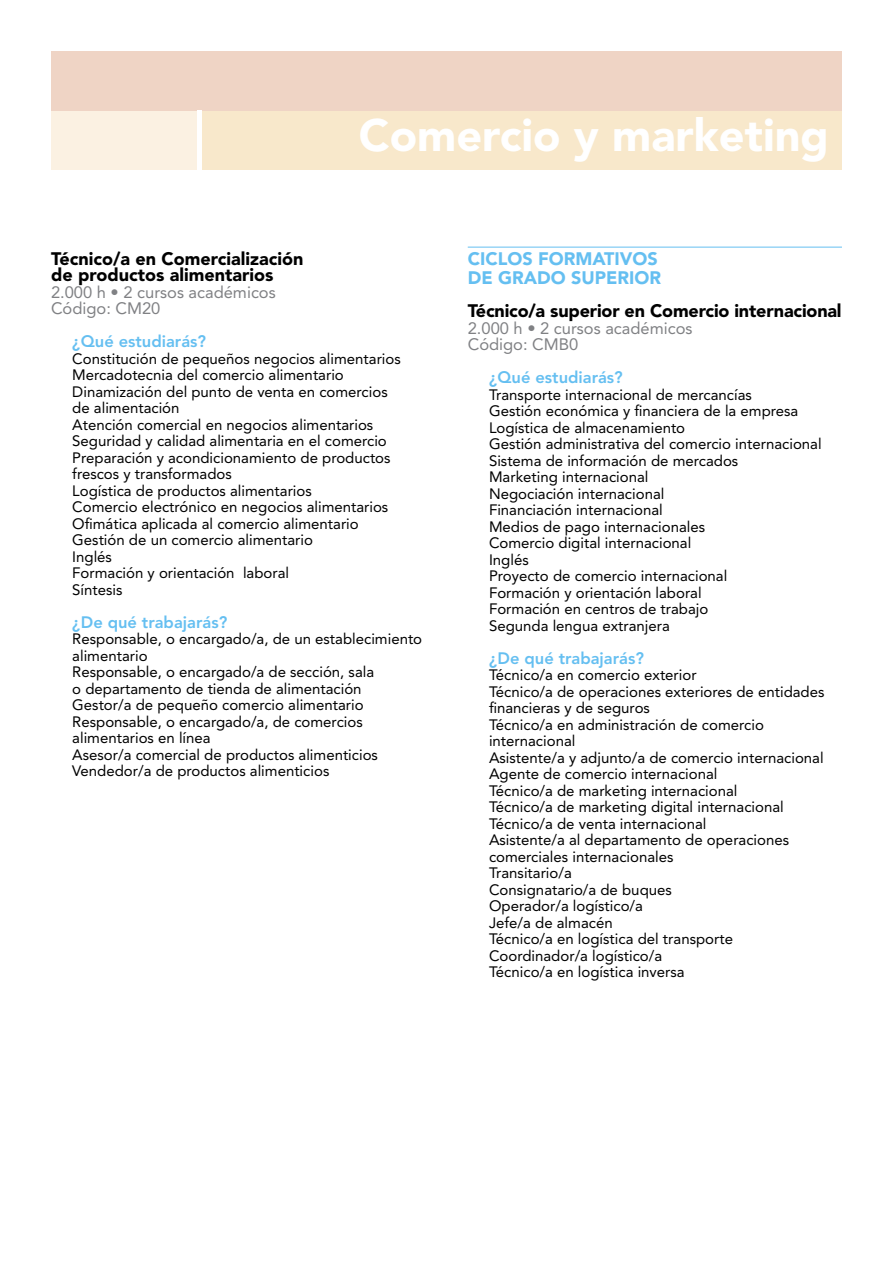
<style>
.page{position:relative;width:893px;height:1263px;background:#fff}
.page>*{position:absolute;margin:0;border:0;box-sizing:border-box;transform-origin:0 0}
.t1{font:900 45px "Avenir LT Std";color:#fff}
.curs{font:900 18px/16.5px "Avenir LT Std";color:#000}
.cicles{font:900 18px/19.5px "Avenir LT Std";color:#65bff1}
.Codi{font:16.5px "Avenir LT Std";color:#808184}
.pregunta{font:800 16.5px "Avenir LT Std";color:#65bff1}
.text{font:15px/16.5px "Avenir LT Std";color:#000}
</style>
<div class="page">
<hr style="left:468px;top:247px;width:374px;height:1px;background:#65bff1">
<div style="left:51px;top:111px;width:791px;height:59px;background:#f8e8cb"></div>
<div style="left:51px;top:111px;width:149px;height:59px;background:#fbf1e2"></div>
<div style="left:51px;top:51px;width:791px;height:60px;background:#efd4c5"></div>
<hr style="left:198px;top:111px;width:4px;height:59px;background:#fff">
<p class="t1" style="left:359px;top:108px;width:471px">Comercio y marketing</p>
<p class="curs" style="left:51px;top:250px;width:254px">Técnico/a en Comercialización de productos alimentarios</p>
<p class="Codi" style="left:51px;top:282px;width:226px">2.000 h • 2 cursos académicos</p>
<p class="Codi" style="left:51px;top:299px;width:111px">Código: CM20</p>
<p class="pregunta" style="left:72px;top:331px;width:135px">¿Qué estudiarás?</p>
<p class="text" style="left:72px;top:350px;width:330px">Constitución de pequeños negocios alimentarios</p>
<p class="text" style="left:72px;top:367px;width:273px">Mercadotecnia del comercio alimentario</p>
<p class="text" style="left:72px;top:383px;width:317px">Dinamización del punto de venta en comercios de alimentación</p>
<p class="text" style="left:72px;top:416px;width:303px">Atención comercial en negocios alimentarios</p>
<p class="text" style="left:72px;top:433px;width:316px">Seguridad y calidad alimentaria en el comercio</p>
<p class="text" style="left:72px;top:449px;width:320px">Preparación y acondicionamiento de productos frescos y transformados</p>
<p class="text" style="left:72px;top:482px;width:241px">Logística de productos alimentarios</p>
<p class="text" style="left:72px;top:499px;width:318px">Comercio electrónico en negocios alimentarios</p>
<p class="text" style="left:72px;top:515px;width:288px">Ofimática aplicada al comercio alimentario</p>
<p class="text" style="left:72px;top:532px;width:242px">Gestión de un comercio alimentario</p>
<p class="text" style="left:72px;top:548px;width:41px">Inglés</p>
<p class="text" style="left:72px;top:565px;width:218px">Formación y orientación laboral</p>
<p class="text" style="left:72px;top:581px;width:52px">Síntesis</p>
<p class="pregunta" style="left:72px;top:612px;width:156px">¿De qué trabajarás?</p>
<p class="text" style="left:72px;top:631px;width:351px">Responsable, o encargado/a, de un establecimiento alimentario</p>
<p class="text" style="left:72px;top:664px;width:303px">Responsable, o encargado/a de sección, sala o departamento de tienda de alimentación</p>
<p class="text" style="left:72px;top:697px;width:293px">Gestor/a de pequeño comercio alimentario</p>
<p class="text" style="left:72px;top:713px;width:292px">Responsable, o encargado/a, de comercios alimentarios en línea</p>
<p class="text" style="left:72px;top:746px;width:307px">Asesor/a comercial de productos alimenticios</p>
<p class="text" style="left:72px;top:763px;width:259px">Vendedor/a de productos alimenticios</p>
<p class="cicles" style="left:468px;top:248px;width:195px">CICLOS FORMATIVOS<br>DE GRADO SUPERIOR</p>
<p class="curs" style="left:468px;top:302px;width:375px">Técnico/a superior en Comercio internacional</p>
<p class="Codi" style="left:468px;top:318px;width:226px">2.000 h • 2 cursos académicos</p>
<p class="Codi" style="left:468px;top:335px;width:112px">Código: CMB0</p>
<p class="pregunta" style="left:489px;top:367px;width:135px">¿Qué estudiarás?</p>
<p class="text" style="left:489px;top:386px;width:264px">Transporte internacional de mercancías</p>
<p class="text" style="left:489px;top:403px;width:311px">Gestión económica y financiera de la empresa</p>
<p class="text" style="left:489px;top:419px;width:198px">Logística de almacenamiento</p>
<p class="text" style="left:489px;top:436px;width:334px">Gestión administrativa del comercio internacional</p>
<p class="text" style="left:489px;top:452px;width:251px">Sistema de información de mercados</p>
<p class="text" style="left:489px;top:469px;width:161px">Marketing internacional</p>
<p class="text" style="left:489px;top:485px;width:177px">Negociación internacional</p>
<p class="text" style="left:489px;top:502px;width:175px">Financiación internacional</p>
<p class="text" style="left:489px;top:518px;width:218px">Medios de pago internacionales</p>
<p class="text" style="left:489px;top:535px;width:204px">Comercio digital internacional</p>
<p class="text" style="left:489px;top:551px;width:41px">Inglés</p>
<p class="text" style="left:489px;top:568px;width:240px">Proyecto de comercio internacional</p>
<p class="text" style="left:489px;top:584px;width:214px">Formación y orientación laboral</p>
<p class="text" style="left:489px;top:601px;width:221px">Formación en centros de trabajo</p>
<p class="text" style="left:489px;top:617px;width:182px">Segunda lengua extranjera</p>
<p class="pregunta" style="left:489px;top:648px;width:156px">¿De qué trabajarás?</p>
<p class="text" style="left:489px;top:667px;width:209px">Técnico/a en comercio exterior</p>
<p class="text" style="left:489px;top:683px;width:337px">Técnico/a de operaciones exteriores de entidades financieras y de seguros</p>
<p class="text" style="left:489px;top:716px;width:276px">Técnico/a en administración de comercio internacional</p>
<p class="text" style="left:489px;top:749px;width:336px">Asistente/a y adjunto/a de comercio internacional</p>
<p class="text" style="left:489px;top:766px;width:230px">Agente de comercio internacional</p>
<p class="text" style="left:489px;top:782px;width:250px">Técnico/a de marketing internacional</p>
<p class="text" style="left:489px;top:799px;width:296px">Técnico/a de marketing digital internacional</p>
<p class="text" style="left:489px;top:815px;width:219px">Técnico/a de venta internacional</p>
<p class="text" style="left:489px;top:832px;width:302px">Asistente/a al departamento de operaciones comerciales internacionales</p>
<p class="text" style="left:489px;top:865px;width:84px">Transitario/a</p>
<p class="text" style="left:489px;top:881px;width:184px">Consignatario/a de buques</p>
<p class="text" style="left:489px;top:898px;width:155px">Operador/a logístico/a</p>
<p class="text" style="left:489px;top:914px;width:125px">Jefe/a de almacén</p>
<p class="text" style="left:489px;top:931px;width:246px">Técnico/a en logística del transporte</p>
<p class="text" style="left:489px;top:947px;width:175px">Coordinador/a logístico/a</p>
<p class="text" style="left:489px;top:964px;width:197px">Técnico/a en logística inversa</p>
</div>
